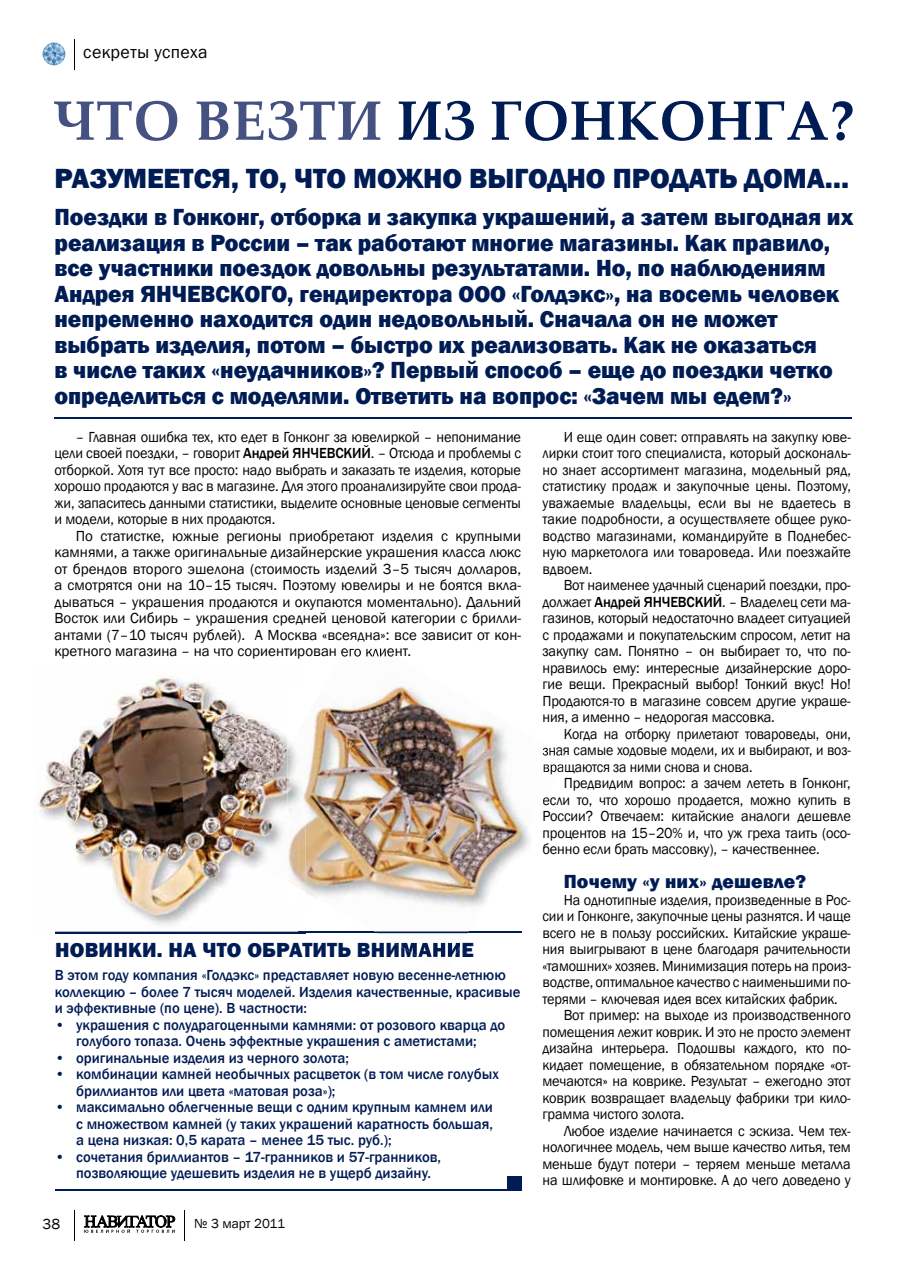
<style>
.page{position:relative;width:902px;height:1263px;background:#fff}
.page>*{position:absolute;margin:0;border:0;box-sizing:border-box;transform-origin:0 0}
.t1{font:700 55.5px "Palatino Linotype";letter-spacing:.01em;color:#001c54}
.t2{font:800 28.5px "Franklin Gothic";color:#001c54}
.t3{font:800 24px/25.5px "Franklin Gothic";color:#001c54;scale:.96 1}
.t4{font:800 21px "Franklin Gothic";letter-spacing:.01em;color:#001c54}
.t5{font:800 19.5px "Franklin Gothic";letter-spacing:.01em;color:#001c54}
.t6{font:18px "Franklin Gothic";letter-spacing:.02em;color:#000}
.t7{font:15px/16.5px "Franklin Gothic";letter-spacing:-.01em;color:#000;text-align:justify;scale:.96 1}
.t8{font:15px/16.5px "Franklin Gothic";letter-spacing:-.01em;color:#000;text-align:justify;scale:.95 1}
.t9{font:500 15px/16.5px "Franklin Gothic";color:#001c54}
.t10{font:15px/16.5px "Franklin Gothic";letter-spacing:-.01em;color:#000;text-align:justify}
.t11{font:15px/16.5px "Franklin Gothic";letter-spacing:-.01em;color:#000;text-align:justify;scale:.93 1}
.t12{font:13.5px "Franklin Gothic";letter-spacing:-.005em;color:#000}
.s1{color:#455281}
.s2{font-weight:500}
.s3{font-weight:400}
</style>
<div class="page">
<img style="left:43px;top:43px;width:22px;height:22px;border-radius:11px">
<svg style="left:84px;top:1215px;width:91px;height:18px"></svg>
<hr style="left:184px;top:1210px;width:1px;height:31px;background:#000">
<hr style="left:74px;top:1210px;width:1px;height:31px;background:#000">
<hr style="left:74px;top:39px;width:1px;height:30px;background:#000">
<hr style="left:54px;top:417px;width:797px;height:2px;background:#001c54">
<hr style="left:56px;top:932px;width:465px;height:1px;background:#001c54">
<hr style="left:55px;top:1189px;width:465px;height:2px;background:#001c54">
<div style="left:507px;top:1176px;width:14px;height:15px;background:#001c54"></div>
<img style="left:38px;top:676px;width:260px;height:256px">
<img style="left:287px;top:887px;width:11px;height:23px">
<img style="left:287px;top:686px;width:11px;height:45px">
<img style="left:351px;top:634px;width:14px;height:8px">
<img style="left:342px;top:649px;width:51px;height:8px">
<img style="left:543px;top:747px;width:22px;height:9px">
<img style="left:543px;top:764px;width:21px;height:10px">
<img style="left:230px;top:750px;width:57px;height:131px">
<img style="left:337px;top:931px;width:144px;height:12px">
<img style="left:375px;top:932px;width:93px;height:1px">
<img style="left:395px;top:943px;width:65px;height:14px">
<img style="left:305px;top:686px;width:225px;height:221px">
<img style="left:298px;top:726px;width:7px;height:165px">
<img style="left:287px;top:731px;width:11px;height:156px">
<p class="t6" style="left:83px;top:41px;width:126px">секреты успеха</p>
<h1 class="t1" style="left:53px;top:81px;width:802px"><span class="s1">ЧТО ВЕЗТИ</span> ИЗ ГОНКОНГА?</h1>
<h2 class="t2" style="left:54px;top:160px;width:796px">РАЗУМЕЕТСЯ, ТО, ЧТО МОЖНО ВЫГОДНО ПРОДАТЬ ДОМА…</h2>
<p class="t3" style="left:54px;top:205px;width:833px">Поездки в Гонконг, отборка и закупка украшений, а затем выгодная их реализация в России – так работают многие магазины. Как правило, все участники поездок довольны результатами. Но, по наблюдениям Андрея ЯНЧЕВСКОГО, гендиректора ООО «Голдэкс», на восемь человек непременно находится один недовольный. Сначала он не может выбрать изделия, потом – быстро их реализовать. Как не оказаться<br>в числе таких «неудачников»? Первый способ – еще до поездки четко определиться с моделями. Ответить на вопрос: «Зачем мы едем?»</p>
<p class="t7" style="left:54px;top:429px;width:487px;text-indent:21px">– Главная ошибка тех, кто едет в Гонконг за ювелиркой – непонимание цели своей поездки, – говорит <span class="s2">Андрей ЯНЧЕВСКИЙ</span>. – Отсюда и проблемы с отборкой. Хотя тут все просто: надо выбрать и заказать те изделия, которые хорошо продаются у вас в магазине. Для этого проанализируйте свои прода&shy;жи, запаситесь данными статистики, выделите основные ценовые сегменты и модели, которые в них продаются.</p>
<p class="t10" style="left:54px;top:528px;width:468px;text-indent:21px">По статистке, южные регионы приобретают изделия с крупными камнями, а также оригинальные дизайнерские украшения класса люкс от брендов второго эшелона (стоимость изделий 3–5 тысяч долларов, а смотрятся они на 10–15 тысяч. Поэтому ювелиры и не боятся вкла&shy;дываться – украшения продаются и окупаются моментально). Дальний Восток или Сибирь – украшения средней ценовой категории с брилли&shy;антами (7–10 тысяч рублей). А Москва «всеядна»: все зависит от кон&shy;кретного магазина – на что сориентирован его клиент.</p>
<h3 class="t4" style="left:55px;top:936px;width:420px">НОВИНКИ. НА ЧТО ОБРАТИТЬ ВНИМАНИЕ</h3>
<p class="t9" style="left:55px;top:967px;width:467px">В этом году компания «Голдэкс» представляет новую весенне-летнюю коллекцию – более 7 тысяч моделей. Изделия качественные, красивые и эффективные (по цене). В частности:</p>
<p class="t9" style="left:55px;top:1017px;width:452px;text-align:center"><span class="s3">•</span> украшения с полудрагоценными камнями: от розового кварца до голубого топаза. Очень эффектные украшения с аметистами;</p>
<p class="t9" style="left:55px;top:1050px;width:295px"><span class="s3">•</span> оригинальные изделия из черного золота;</p>
<p class="t9" style="left:76px;top:1066px;width:424px;text-indent:-21px"><span class="s3">•</span> комбинации камней необычных расцветок (в том числе голубых бриллиантов или цвета «матовая роза»);</p>
<p class="t9" style="left:76px;top:1099px;width:418px;text-align:justify;text-indent:-21px"><span class="s3">•</span> максимально облегченные вещи с одним крупным камнем или с множеством камней (у таких украшений каратность большая, а цена низкая: 0,5 карата – менее 15 тыс. руб.);</p>
<p class="t9" style="left:76px;top:1149px;width:366px;text-indent:-21px"><span class="s3">•</span> сочетания бриллиантов – 17-гранников и 57-гранников, позволяющие удешевить изделия не в ущерб дизайну.</p>
<p class="t10" style="left:43px;top:1216px;width:19px">38</p>
<p class="t12" style="left:194px;top:1215px;width:92px">№ 3 март 2011</p>
<p class="t8" style="left:542px;top:429px;width:326px;text-indent:21px">И еще один совет: отправлять на закупку юве&shy;лирки стоит того специалиста, который доскональ&shy;но знает ассортимент магазина, модельный ряд, статистику продаж и закупочные цены. Поэтому, уважаемые владельцы, если вы не вдаетесь в такие подробности, а осуществляете общее руко&shy;водство магазинами, командируйте в Поднебес&shy;ную маркетолога или товароведа. Или поезжайте вдвоем.</p>
<p class="t7" style="left:542px;top:577px;width:323px;text-indent:21px">Вот наименее удачный сценарий поездки, про&shy;должает <span class="s2">Андрей ЯНЧЕВСКИЙ</span>. – Владелец сети ма&shy;газинов, который недостаточно владеет ситуацией с продажами и покупательским спросом, летит на закупку сам. Понятно – он выбирает то, что по&shy;нравилось ему: интересные дизайнерские доро&shy;гие вещи. Прекрасный выбор! Тонкий вкус! Но!<br>Продаются-то в магазине совсем другие украше&shy;ния, а именно – недорогая массовка.</p>
<p class="t11" style="left:542px;top:726px;width:333px;text-indent:21px">Когда на отборку прилетают товароведы, они, зная самые ходовые модели, их и выбирают, и воз&shy;вращаются за ними снова и снова.</p>
<p class="t7" style="left:542px;top:775px;width:323px;text-indent:21px">Предвидим вопрос: а зачем лететь в Гонконг, если то, что хорошо продается, можно купить в России? Отвечаем: китайские аналоги дешевле процентов на 15–20% и, что уж греха таить (осо&shy;бенно если брать массовку), – качественнее.</p>
<h3 class="t5" style="left:563px;top:869px;width:244px">Почему «у них» дешевле?</h3>
<p class="t8" style="left:563px;top:892px;width:304px">На однотипные изделия, произведенные в Рос-</p>
<p class="t8" style="left:542px;top:908px;width:326px">сии и Гонконге, закупочные цены разнятся. И чаще</p>
<p class="t8" style="left:542px;top:925px;width:326px">всего не в пользу российских. Китайские украше-</p>
<p class="t8" style="left:542px;top:941px;width:326px">ния выигрывают в цене благодаря рачительности</p>
<p class="t8" style="left:542px;top:958px;width:326px">«тамошних» хозяев. Минимизация потерь на произ-</p>
<p class="t8" style="left:542px;top:974px;width:326px">водстве, оптимальное качество с наименьшими по-</p>
<p class="t8" style="left:542px;top:991px;width:312px">терями – ключевая идея всех китайских фабрик.</p>
<p class="t7" style="left:563px;top:1007px;width:300px">Вот пример: на выходе из производственного</p>
<p class="t7" style="left:542px;top:1024px;width:323px">помещения лежит коврик. И это не просто элемент</p>
<p class="t7" style="left:542px;top:1040px;width:323px">дизайна интерьера. Подошвы каждого, кто по-</p>
<p class="t7" style="left:542px;top:1057px;width:323px">кидает помещение, в обязательном порядке «от-</p>
<p class="t7" style="left:542px;top:1073px;width:322px">мечаются» на коврике. Результат – ежегодно этот</p>
<p class="t7" style="left:542px;top:1090px;width:323px">коврик возвращает владельцу фабрики три кило-</p>
<p class="t7" style="left:542px;top:1106px;width:149px">грамма чистого золота.</p>
<p class="t7" style="left:563px;top:1123px;width:300px">Любое изделие начинается с эскиза. Чем тех-</p>
<p class="t7" style="left:542px;top:1139px;width:323px">нологичнее модель, чем выше качество литья, тем</p>
<p class="t7" style="left:542px;top:1156px;width:322px">меньше будут потери – теряем меньше металла</p>
<p class="t7" style="left:542px;top:1172px;width:323px">на шлифовке и монтировке. А до чего доведено у</p>
</div>
